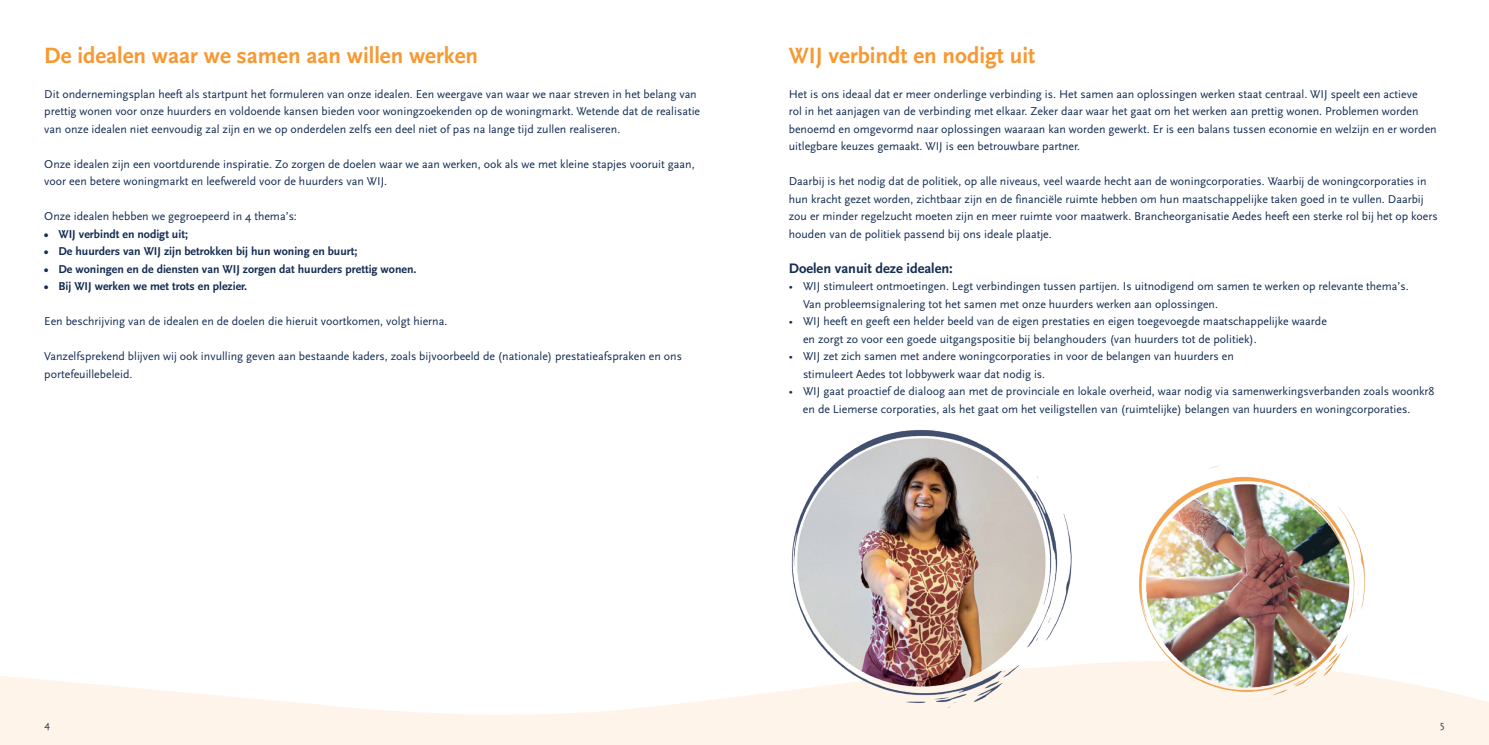
<style>
.page{position:relative;width:1489px;height:745px;background:#fff}
.page>*{position:absolute;margin:0;border:0;box-sizing:border-box;transform-origin:0 0}
.t1{font:700 23.12px "Scala Sans";color:#f79832}
.t2{font:14.38px "Scala Sans Bold LF";color:#132c52}
.t3{font:11.88px/17.5px "Scala Sans";color:#132c52}
.t4{font:11.88px "Scala Sans Bold LF";color:#132c52}
.t5{font:10.62px "Scala Sans";color:#132c52}
</style>
<div class="page">
<svg style="left:0;top:662px;width:1488px;height:82px;fill:#fef4ea"></svg>
<img style="left:774px;top:430px;width:308px;height:282px">
<img style="left:1127px;top:465px;width:252px;height:243px">
<p class="t1" style="left:44px;top:43px;width:435px">De idealen waar we samen aan willen werken</p>
<p class="t3" style="left:44px;top:85px;width:657px">Dit ondernemingsplan heeft als startpunt het formuleren van onze idealen. Een weergave van waar we naar streven in het belang van prettig wonen voor onze huurders en voldoende kansen bieden voor woningzoekenden op de woningmarkt. Wetende dat de realisatie van onze idealen niet eenvoudig zal zijn en we op onderdelen zelfs een deel niet of pas na lange tijd zullen realiseren.</p>
<p class="t3" style="left:44px;top:155px;width:652px">Onze idealen zijn een voortdurende inspiratie. Zo zorgen de doelen waar we aan werken, ook als we met kleine stapjes vooruit gaan, voor een betere woningmarkt en leefwereld voor de huurders van WIJ.</p>
<p class="t3" style="left:44px;top:208px;width:254px">Onze idealen hebben we gegroepeerd in 4 thema’s:</p>
<p class="t4" style="left:44px;top:227px;width:145px">• WIJ verbindt en nodigt uit;</p>
<p class="t4" style="left:44px;top:245px;width:315px">• De huurders van WIJ zijn betrokken bij hun woning en buurt;</p>
<p class="t4" style="left:44px;top:262px;width:374px">• De woningen en de diensten van WIJ zorgen dat huurders prettig wonen.</p>
<p class="t4" style="left:44px;top:280px;width:204px">• Bij WIJ werken we met trots en plezier.</p>
<p class="t3" style="left:44px;top:313px;width:404px">Een beschrijving van de idealen en de doelen die hieruit voortkomen, volgt hierna.</p>
<p class="t3" style="left:44px;top:348px;width:639px">Vanzelfsprekend blijven wij ook invulling geven aan bestaande kaders, zoals bijvoorbeeld de (nationale) prestatieafspraken en ons portefeuillebeleid.</p>
<p class="t1" style="left:788px;top:43px;width:248px">WIJ verbindt en nodigt uit</p>
<p class="t3" style="left:788px;top:85px;width:649px">Het is ons ideaal dat er meer onderlinge verbinding is. Het samen aan oplossingen werken staat centraal. WIJ speelt een actieve<br>rol in het aanjagen van de verbinding met elkaar. Zeker daar waar het gaat om het werken aan prettig wonen. Problemen worden benoemd en omgevormd naar oplossingen waaraan kan worden gewerkt. Er is een balans tussen economie en welzijn en er worden uitlegbare keuzes gemaakt. WIJ is een betrouwbare partner.</p>
<p class="t3" style="left:788px;top:173px;width:650px">Daarbij is het nodig dat de politiek, op alle niveaus, veel waarde hecht aan de woningcorporaties. Waarbij de woningcorporaties in hun kracht gezet worden, zichtbaar zijn en de financiële ruimte hebben om hun maatschappelijke taken goed in te vullen. Daarbij zou er minder regelzucht moeten zijn en meer ruimte voor maatwerk. Brancheorganisatie Aedes heeft een sterke rol bij het op koers houden van de politiek passend bij ons ideale plaatje.</p>
<p class="t2" style="left:788px;top:260px;width:165px">Doelen vanuit deze idealen:</p>
<p class="t3" style="left:788px;top:278px;width:621px">• WIJ stimuleert ontmoetingen. Legt verbindingen tussen partijen. Is uitnodigend om samen te werken op relevante thema’s.</p>
<p class="t3" style="left:803px;top:295px;width:416px">Van probleemsignalering tot het samen met onze huurders werken aan oplossingen.</p>
<p class="t3" style="left:788px;top:313px;width:539px">• WIJ heeft en geeft een helder beeld van de eigen prestaties en eigen toegevoegde maatschappelijke waarde</p>
<p class="t3" style="left:803px;top:330px;width:455px">en zorgt zo voor een goede uitgangspositie bij belanghouders (van huurders tot de politiek).</p>
<p class="t3" style="left:788px;top:348px;width:446px">• WIJ zet zich samen met andere woningcorporaties in voor de belangen van huurders en</p>
<p class="t3" style="left:803px;top:365px;width:244px">stimuleert Aedes tot lobbywerk waar dat nodig is.</p>
<p class="t3" style="left:803px;top:383px;width:633px;text-indent:-14px">• WIJ gaat proactief de dialoog aan met de provinciale en lokale overheid, waar nodig via samenwerkingsverbanden zoals woonkr8 en de Liemerse corporaties, als het gaat om het veiligstellen van (ruimtelijke) belangen van huurders en woningcorporaties.</p>
<p class="t5" style="left:45px;top:718px;width:7px">4</p>
<p class="t5" style="left:1440px;top:718px;width:6px">5</p>
</div>
